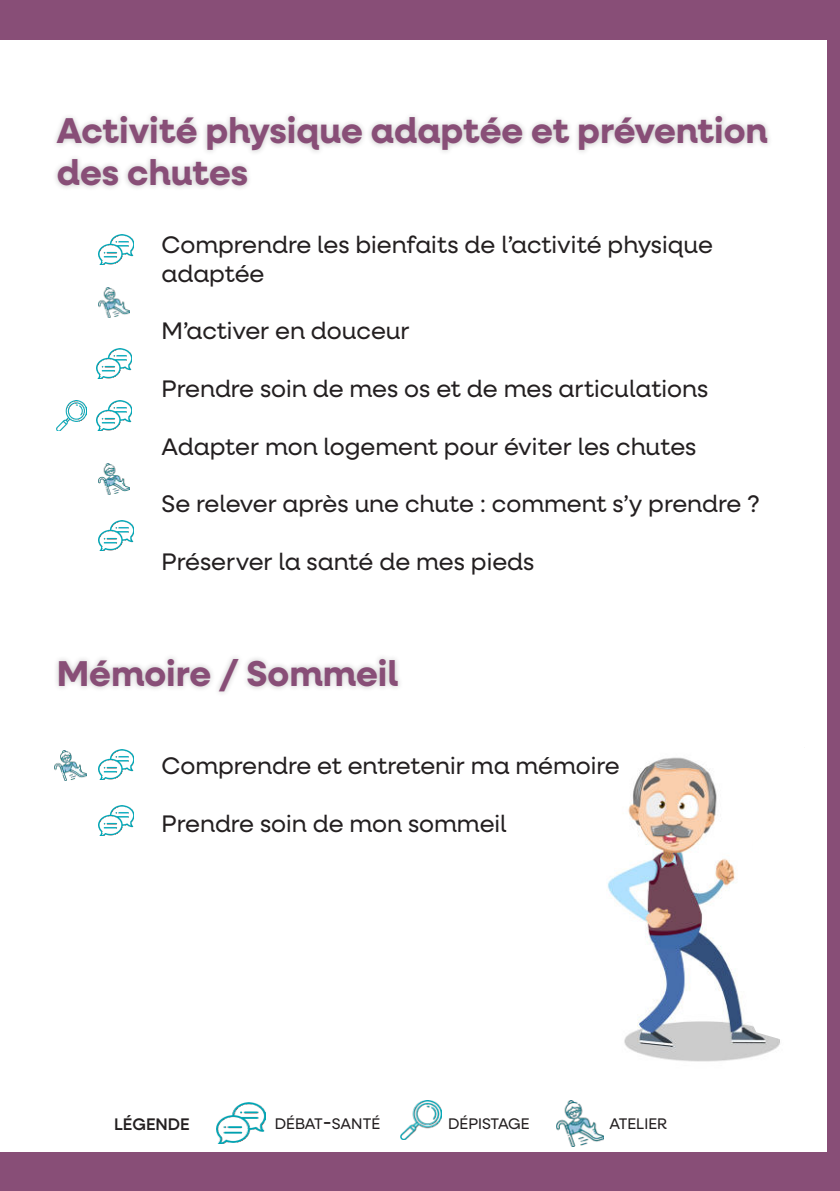
<style>
.page{position:relative;width:840px;height:1191px;background:#fff}
.page>*{position:absolute;margin:0;border:0;box-sizing:border-box;transform-origin:0 0}
.t1{font:700 36px/42px "Neulis Neue";color:#884e77}
.t2{font:24px/28.8px "Neulis Neue";color:#231f20}
.t3{font:500 16.8px "Neulis Neue";color:#231f20}
.t4{font:15.4px "Neulis Neue";color:#231f20}
.s1{font-size:22px}
</style>
<div class="page">
<div style="left:0;top:1152px;width:839px;height:39px;background:#884e77"></div>
<div style="left:0;top:0;width:839px;height:40px;background:#884e77"></div>
<div style="left:827px;top:0;width:12px;height:1191px;background:#884e77"></div>
<img style="left:57px;top:401px;width:29px;height:30px">
<img style="left:607px;top:757px;width:173px;height:305px">
<svg style="left:746px;top:757px;width:34px;height:287px"></svg>
<div style="left:51px;top:110px;width:722px;height:82px;background:#231f20;opacity:.27"></div>
<div style="left:53px;top:653px;width:351px;height:44px;background:#231f20;opacity:.27"></div>
<img style="left:98px;top:287px;width:32px;height:30px">
<img style="left:98px;top:464px;width:32px;height:30px">
<img style="left:55px;top:750px;width:31px;height:30px">
<img style="left:98px;top:521px;width:35px;height:30px">
<img style="left:98px;top:749px;width:35px;height:30px">
<img style="left:98px;top:805px;width:35px;height:30px">
<img style="left:97px;top:401px;width:34px;height:30px">
<img style="left:97px;top:348px;width:34px;height:30px">
<img style="left:98px;top:234px;width:35px;height:30px">
<img style="left:216px;top:1103px;width:50px;height:40px">
<img style="left:556px;top:1100px;width:47px;height:46px">
<img style="left:400px;top:1100px;width:41px;height:39px">
<h1 class="t1" style="left:57px;top:112px;width:712px">Activité physique adaptée et prévention des chutes</h1>
<p class="t2" style="left:161px;top:231px;width:552px">Comprendre les bienfaits de l’activité physique adaptée</p>
<p class="t2" style="left:161px;top:317px;width:249px">M’activer en douceur</p>
<p class="t2" style="left:161px;top:375px;width:548px">Prendre soin de mes os et de mes articulations</p>
<p class="t2" style="left:161px;top:432px;width:536px">Adapter mon logement pour éviter les chutes</p>
<p class="t2" style="left:161px;top:490px;width:599px">Se relever après une chute : comment s’y prendre ?</p>
<p class="t2" style="left:161px;top:547px;width:374px">Préserver la santé de mes pieds</p>
<h1 class="t1" style="left:57px;top:655px;width:342px">Mémoire / Sommeil</h1>
<p class="t2" style="left:161px;top:752px;width:459px">Comprendre et entretenir ma mémoire</p>
<p class="t2" style="left:161px;top:809px;width:346px">Prendre soin de mon sommeil</p>
<p class="t3" style="left:114px;top:1115px;width:77px">LÉGENDE</p>
<p class="t4" style="left:274px;top:1115px;width:107px">DÉBAT<span class="s1">-</span>SANTÉ</p>
<p class="t4" style="left:448px;top:1115px;width:83px">DÉPISTAGE</p>
<p class="t4" style="left:609px;top:1115px;width:59px">ATELIER</p>
</div>
